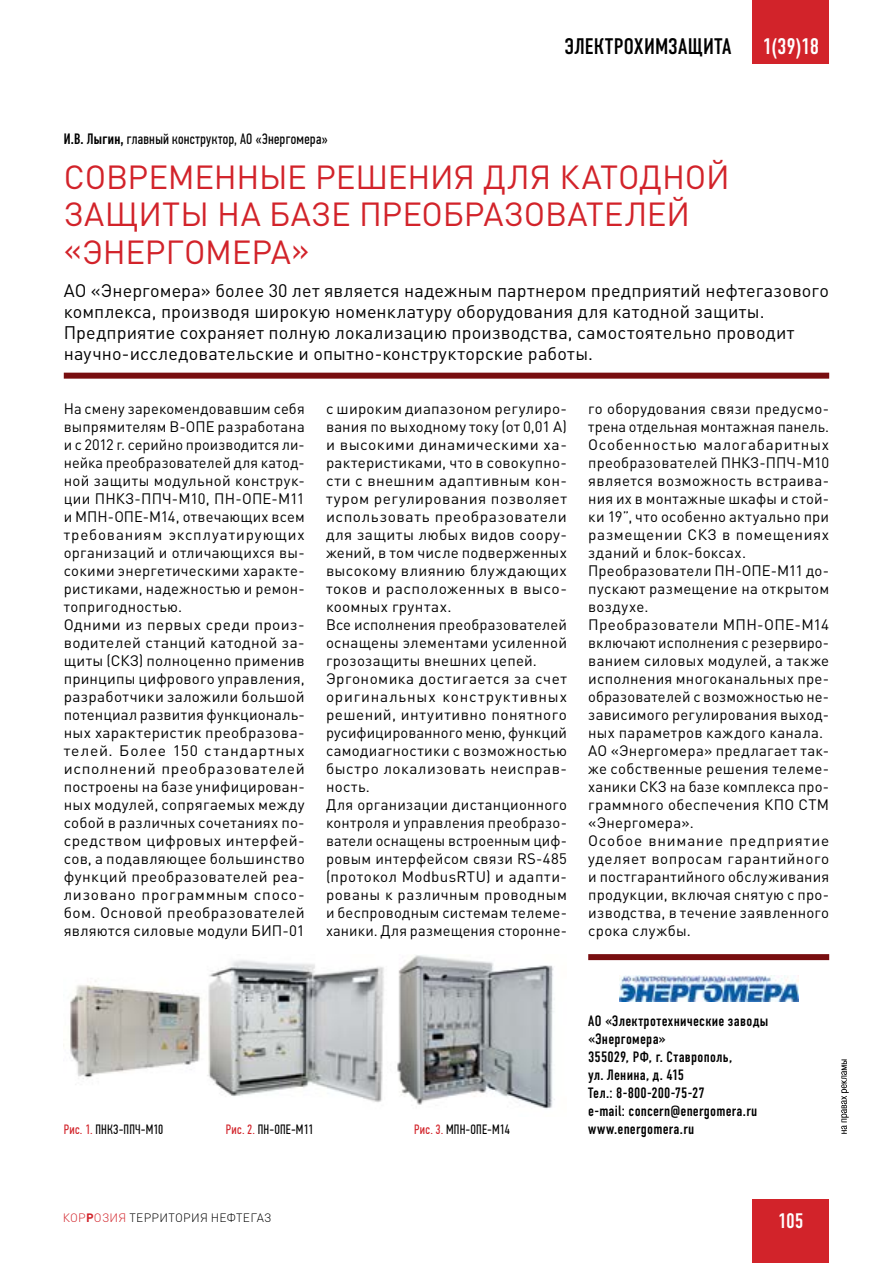
<style>
.page{position:relative;width:893px;height:1263px;background:#fff}
.page>*{position:absolute;margin:0;border:0;box-sizing:border-box;transform-origin:0 0}
.t1{font:33px/37.5px "DIN Pro";letter-spacing:-.01em;color:#d2232a}
.t2{font:22.5px "DIN Condensed C";letter-spacing:.015em;color:#000}
.t3{font:22.5px "DIN Condensed C";color:#fff}
.t4{font:21px "DIN Condensed C";color:#fff}
.t5{font:18px/21px "DIN Pro";letter-spacing:.01em;color:#000}
.t6{font:15px/18px "DIN Pro";letter-spacing:.02em;color:#000}
.t7{font:15px/18px "DIN Condensed C";letter-spacing:.015em;color:#000}
.t8{font:15px "PF Din Text Comp Pro";letter-spacing:.02em;color:#000}
.t9{font:13.5px "PF Din Text Comp Pro";letter-spacing:.015em;color:#000}
.t10{font:300 12px "DIN Pro";letter-spacing:.02em;color:#000}
.s1{font-weight:500}
.s2{color:#d2232a}
.s3{font-weight:700;color:#d2232a}
</style>
<div class="page">
<div style="left:753px;top:1199px;width:76px;height:64px;background:#d2232a"></div>
<div style="left:753px;top:0;width:76px;height:64px;background:#d2232a"></div>
<div style="left:64px;top:373px;width:765px;height:6px;background:#780e10"></div>
<svg style="left:841px;top:1059px;width:8px;height:75px"></svg>
<div style="left:588px;top:954px;width:241px;height:6px;background:#780e10"></div>
<img style="left:619px;top:975px;width:179px;height:27px">
<img style="left:70px;top:955px;width:485px;height:154px">
<h2 class="t2" style="left:565px;top:34px;width:168px">ЭЛЕКТРОХИМЗАЩИТА</h2>
<h2 class="t3" style="left:763px;top:34px;width:58px">1(39)18</h2>
<p class="t8" style="left:64px;top:130px;width:266px"><span class="s1">И.В. Лыгин,</span> главный конструктор, АО «Энергомера»</p>
<h1 class="t1" style="left:64px;top:157px;width:667px">СОВРЕМЕННЫЕ РЕШЕНИЯ ДЛЯ КАТОДНОЙ<br>ЗАЩИТЫ НА БАЗЕ ПРЕОБРАЗОВАТЕЛЕЙ «ЭНЕРГОМЕРА»</h1>
<p class="t5" style="left:64px;top:279px;width:767px">АО «Энергомера» более 30 лет является надежным партнером предприятий нефтегазового комплекса, производя широкую номенклатуру оборудования для катодной защиты.<br>Предприятие сохраняет полную локализацию производства, самостоятельно проводит научно-исследовательские и опытно-конструкторские работы.</p>
<p class="t6" style="left:64px;top:399px;width:242px">На смену зарекомендовавшим себя выпрямителям В-ОПЕ разработана и с 2012 г. серийно производится ли&shy;нейка преобразователей для катод&shy;ной защиты модульной конструк&shy;ции ПНКЗ-ППЧ-М10, ПН-ОПЕ-М11 и МПН-ОПЕ-М14, отвечающих всем требованиям эксплуатирующих организаций и отличающихся вы&shy;сокими энергетическими характе&shy;ристиками, надежностью и ремон&shy;топригодностью.<br>Одними из первых среди произ&shy;водителей станций катодной за&shy;щиты (СКЗ) полноценно применив принципы цифрового управления, разработчики заложили большой потенциал развития функциональ&shy;ных характеристик преобразова&shy;телей. Более 150 стандартных исполнений преобразователей построены на базе унифицирован&shy;ных модулей, сопрягаемых между собой в различных сочетаниях по&shy;средством цифровых интерфей&shy;сов, а подавляющее большинство функций преобразователей реа&shy;лизовано программным спосо&shy;бом. Основой преобразователей являются силовые модули БИП-01</p>
<p class="t6" style="left:326px;top:399px;width:242px">с широким диапазоном регулиро&shy;вания по выходному току (от 0,01 А) и высокими динамическими ха&shy;рактеристиками, что в совокупно&shy;сти с внешним адаптивным кон&shy;туром регулирования позволяет использовать преобразователи для защиты любых видов соору&shy;жений, в том числе подверженных высокому влиянию блуждающих токов и расположенных в высо&shy;коомных грунтах.<br>Все исполнения преобразователей оснащены элементами усиленной грозозащиты внешних цепей.<br>Эргономика достигается за счет оригинальных конструктивных решений, интуитивно понятного русифицированного меню, функций самодиагностики с возможностью быстро локализовать неисправ&shy;ность.<br>Для организации дистанционного контроля и управления преобразо&shy;ватели оснащены встроенным циф&shy;ровым интерфейсом связи RS-485 (протокол ModbusRTU) и адапти&shy;рованы к различным проводным и беспроводным системам телеме&shy;ханики. Для размещения сторонне-</p>
<p class="t6" style="left:588px;top:399px;width:242px">го оборудования связи предусмо&shy;трена отдельная монтажная панель.<br>Особенностью малогабаритных преобразователей ПНКЗ-ППЧ-М10 является возможность встраива&shy;ния их в монтажные шкафы и стой&shy;ки 19”, что особенно актуально при размещении СКЗ в помещениях зданий и блок-боксах.<br>Преобразователи ПН-ОПЕ-М11 до&shy;пускают размещение на открытом воздухе.<br>Преобразователи МПН-ОПЕ-М14 включают исполнения с резервиро&shy;ванием силовых модулей, а также исполнения многоканальных пре&shy;образователей с возможностью не&shy;зависимого регулирования выход&shy;ных параметров каждого канала.<br>АО «Энергомера» предлагает так&shy;же собственные решения телеме&shy;ханики СКЗ на базе комплекса про&shy;граммного обеспечения КПО СТМ «Энергомера».<br>Особое внимание предприятие уделяет вопросам гарантийного и постгарантийного обслуживания продукции, включая снятую с про&shy;изводства, в течение заявленного срока службы.</p>
<p class="t7" style="left:588px;top:1012px;width:182px">АО «Электротехнические заводы «Энергомера»<br>355029, РФ, г. Ставрополь,<br>ул. Ленина, д. 415<br>Тел.: 8-800-200-75-27<br>e-mail: concern@energomera.ru</p>
<p class="t9" style="left:64px;top:1122px;width:101px"><span class="s2">Рис. 1.</span> ПНКЗ-ППЧ-М10</p>
<p class="t9" style="left:226px;top:1122px;width:89px"><span class="s2">Рис. 2.</span> ПН-ОПЕ-М11</p>
<p class="t9" style="left:414px;top:1122px;width:97px"><span class="s2">Рис. 3.</span> МПН-ОПЕ-М14</p>
<p class="t7" style="left:588px;top:1120px;width:108px">www.energomera.ru</p>
<p class="t10" style="left:63px;top:1210px;width:211px"><span class="s2">КОР</span><span class="s3">Р</span><span class="s2">ОЗИЯ</span> ТЕРРИТОРИЯ НЕФТЕГАЗ</p>
<h3 class="t4" style="left:778px;top:1208px;width:27px">105</h3>
</div>
